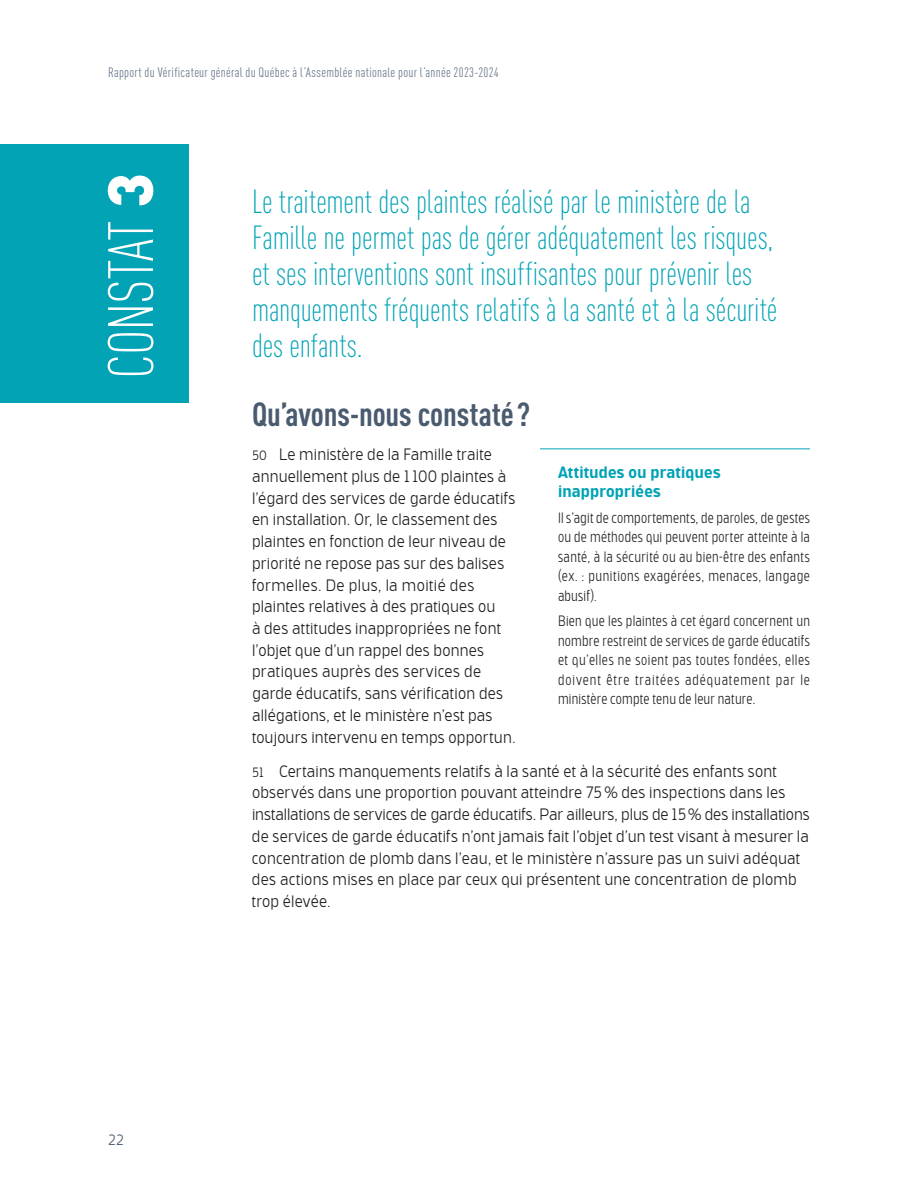
<style>
.page{position:relative;width:918px;height:1188px;background:#fff}
.page>*{position:absolute;margin:0;border:0;box-sizing:border-box;transform-origin:0 0}
.t1{font:300 condensed 63px "DIN Offc";letter-spacing:-.015em;color:#fff}
.t2{font:300 condensed 33px/36px "DIN Offc";color:#02a3b5;scale:.95 1}
.t3{font:700 condensed 33px "DIN Offc";letter-spacing:-.005em;color:#4a5b6f}
.t4{font:300 16.5px/21.8px "Bosphorus 50 Normal 52";letter-spacing:.01em;color:#231f20}
.t5{font:500 16.5px/19.5px "Bosphorus 50 Normal 54";letter-spacing:.01em;color:#02a3b5}
.t6{font:300 15px/19.5px "Bosphorus 40 Condensed 42";letter-spacing:.03em;color:#231f20;text-align:justify}
.t7{font:300 15px "Bosphorus 50 Normal 52";color:#4a5b6f}
.t8{font:condensed 13.5px "DIN Offc";letter-spacing:.02em;color:#6d7c8f}
.s1{font-weight:900;font-stretch:normal}
.s2{font-size:13.5px}
</style>
<div class="page">
<hr style="left:540px;top:448px;width:270px;height:1px;background:#02a3b5">
<div style="left:0;top:144px;width:189px;height:259px;background:#02a3b5"></div>
<p class="t8" style="left:108px;top:65px;width:392px">Rapport du Vérificateur général du Québec à l’Assemblée nationale pour l’année 2023-2024</p>
<h1 class="t1" style="left:95px;top:379px;width:207px;rotate:-90deg">CONSTAT <span class="s1">3</span></h1>
<p class="t7" style="left:108px;top:1131px;width:18px">22</p>
<p class="t2" style="left:252px;top:184px;width:555px">Le traitement des plaintes réalisé par le ministère de la Famille ne permet pas de gérer adéquatement les risques, et ses interventions sont insuffisantes pour prévenir les manquements fréquents relatifs à la santé et à la sécurité des enfants.</p>
<h2 class="t3" style="left:252px;top:395px;width:280px">Qu’avons-nous constaté?</h2>
<p class="t4" style="left:252px;top:444px;width:265px"><span class="s2">50</span> Le ministère de la Famille traite annuellement plus de 1100 plaintes à l’égard des services de garde éducatifs en installation. Or, le classement des plaintes en fonction de leur niveau de priorité ne repose pas sur des balises formelles. De plus, la moitié des plaintes relatives à des pratiques ou<br>à des attitudes inappropriées ne font l’objet que d’un rappel des bonnes pratiques auprès des services de garde éducatifs, sans vérification des allégations, et le ministère n’est pas toujours intervenu en temps opportun.</p>
<p class="t4" style="left:252px;top:760px;width:559px"><span class="s2">51</span> Certains manquements relatifs à la santé et à la sécurité des enfants sont observés dans une proportion pouvant atteindre 75 % des inspections dans les installations de services de garde éducatifs. Par ailleurs, plus de 15% des installations de services de garde éducatifs n’ont jamais fait l’objet d’un test visant à mesurer la concentration de plomb dans l’eau, et le ministère n’assure pas un suivi adéquat des actions mises en place par ceux qui présentent une concentration de plomb trop élevée.</p>
<p class="t5" style="left:558px;top:463px;width:164px">Attitudes ou pratiques inappropriées</p>
<p class="t6" style="left:558px;top:508px;width:254px">Il s’agit de comportements, de paroles, de gestes ou de méthodes qui peuvent porter atteinte à la santé, à la sécurité ou au bien-être des enfants (ex. : punitions exagérées, menaces, langage abusif).</p>
<p class="t6" style="left:558px;top:612px;width:254px">Bien que les plaintes à cet égard concernent un nombre restreint de services de garde éducatifs et qu’elles ne soient pas toutes fondées, elles doivent être traitées adéquatement par le ministère compte tenu de leur nature.</p>
</div>
